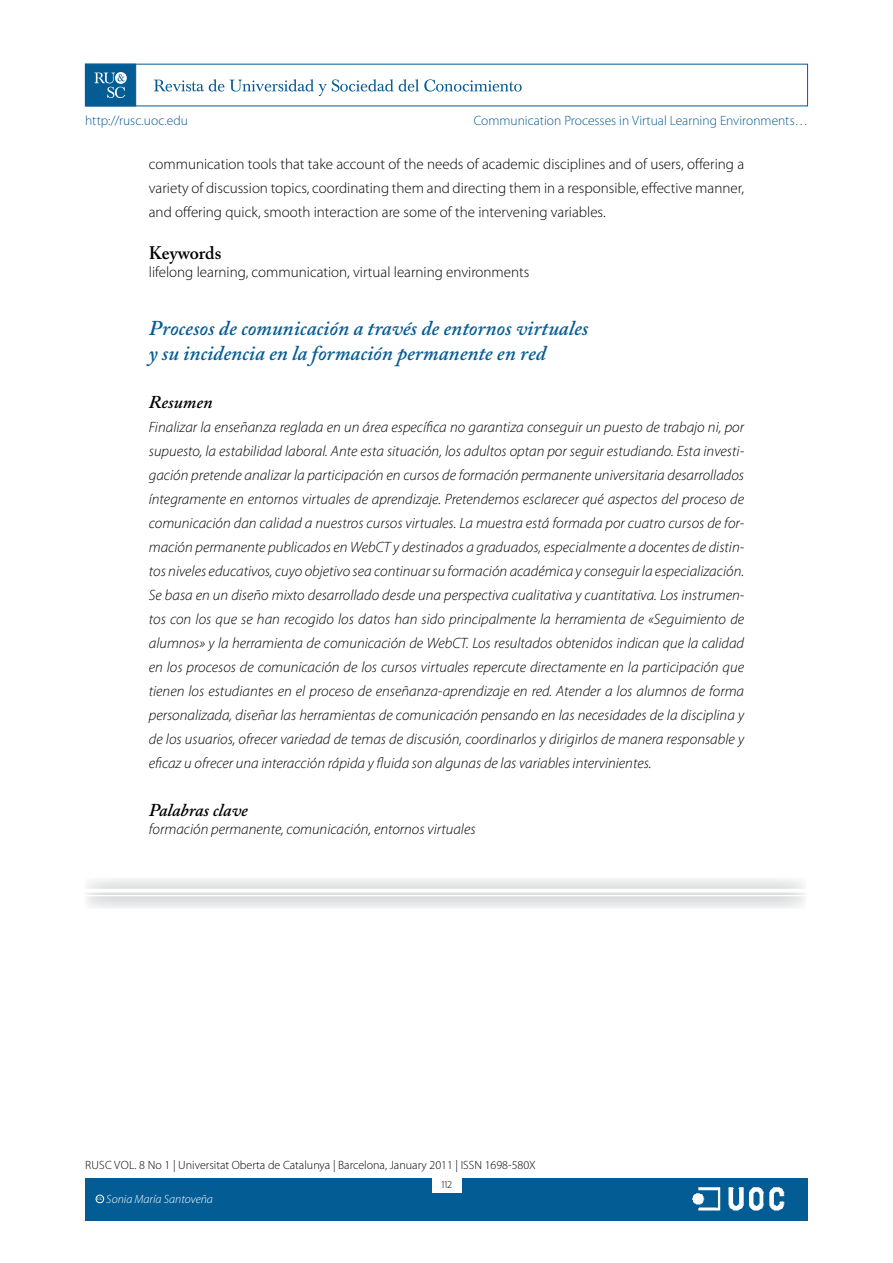
<style>
.page{position:relative;width:893px;height:1263px;background:#fff}
.page>*{position:absolute;margin:0;border:0;box-sizing:border-box;transform-origin:0 0}
.TITOLANGLÈS{font:italic 600 21px/25.5px "Adobe Caslon Pro";color:#045c95}
.titoletresum{font:italic 600 18px "Adobe Caslon Pro";color:#000}
.TEXTGENERAL{font:600 18px "Adobe Caslon Pro";color:#000}
.t1{font:italic 300 15px/24px "Myriad Pro";color:#000;text-align:justify}
.t2{font:300 15px/24px "Myriad Pro";color:#000;text-align:justify}
.t3{font:300 13.5px "Myriad Pro";color:#045c95}
.t4{font:300 12px "Myriad Pro";color:#000}
.t5{font:italic 300 12px "Myriad Pro";color:#fff}
.t6{font:300 10.5px "Myriad Pro";color:#000}
.tercersubtitol{font:600 3.9px "Adobe Caslon Pro";color:#fff}
</style>
<div class="page">
<div style="left:85px;top:1178px;width:723px;height:42px;background:#045c95"></div>
<div style="left:85px;top:64px;width:51px;height:42px;background:#045c95;border:1px solid #045c95"></div>
<svg style="left:115px;top:72px;width:12px;height:12px"></svg>
<svg style="left:94px;top:73px;width:31px;height:25px"></svg>
<svg style="left:154px;top:79px;width:368px;height:17px"></svg>
<div style="left:432px;top:1176px;width:29px;height:17px;background:#fff"></div>
<img style="left:692px;top:1187px;width:93px;height:24px">
<div style="left:96px;top:1195px;width:8px;height:8px;border:1px solid #fff;border-radius:50%"></div>
<div style="left:84px;top:877px;width:723px;height:32px;background:linear-gradient(to right,#e6e7e8,#e6e7e8)"></div>
<hr style="left:84px;top:895px;width:723px;height:1px;background:#fff">
<hr style="left:84px;top:889px;width:723px;height:3px;background:#fff">
<p class="t3" style="left:85px;top:112px;width:105px">http://rusc.uoc.edu</p>
<p class="t3" style="left:474px;top:112px;width:336px">Communication Processes in Virtual Learning Environments…</p>
<p class="t2" style="left:149px;top:151px;width:597px">communication tools that take account of the needs of academic disciplines and of users, offering a variety of discussion topics, coordinating them and directing them in a responsible, effective manner, and offering quick, smooth interaction are some of the intervening variables.</p>
<p class="TEXTGENERAL" style="left:149px;top:242px;width:74px">Keywords</p>
<p class="t2" style="left:149px;top:259px;width:382px">lifelong learning, communication, virtual learning environments</p>
<p class="TITOLANGLÈS" style="left:149px;top:315px;width:441px">Procesos de comunicación a través de entornos virtuales y su incidencia en la formación permanente en red</p>
<p class="titoletresum" style="left:149px;top:391px;width:65px">Resumen</p>
<p class="t1" style="left:149px;top:415px;width:597px">Finalizar la enseñanza reglada en un área específica no garantiza conseguir un puesto de trabajo ni, por supuesto, la estabilidad laboral. Ante esta situación, los adultos optan por seguir estudiando. Esta investi&shy;gación pretende analizar la participación en cursos de formación permanente universitaria desarrollados íntegramente en entornos virtuales de aprendizaje. Pretendemos esclarecer qué aspectos del proceso de comunicación dan calidad a nuestros cursos virtuales. La muestra está formada por cuatro cursos de for&shy;mación permanente publicados en WebCT y destinados a graduados, especialmente a docentes de distin&shy;tos niveles educativos, cuyo objetivo sea continuar su formación académica y conseguir la especialización.<br>Se basa en un diseño mixto desarrollado desde una perspectiva cualitativa y cuantitativa. Los instrumen&shy;tos con los que se han recogido los datos han sido principalmente la herramienta de «Seguimiento de alumnos» y la herramienta de comunicación de WebCT. Los resultados obtenidos indican que la calidad en los procesos de comunicación de los cursos virtuales repercute directamente en la participación que tienen los estudiantes en el proceso de enseñanza-aprendizaje en red. Atender a los alumnos de forma personalizada, diseñar las herramientas de comunicación pensando en las necesidades de la disciplina y de los usuarios, ofrecer variedad de temas de discusión, coordinarlos y dirigirlos de manera responsable y eficaz u ofrecer una interacción rápida y fluida son algunas de las variables intervinientes.</p>
<p class="titoletresum" style="left:149px;top:799px;width:101px">Palabras clave</p>
<p class="t1" style="left:149px;top:817px;width:328px">formación permanente, comunicación, entornos virtuales</p>
<p class="t4" style="left:85px;top:1158px;width:452px">RUSC VOL. 8 No 1 | Universitat Oberta de Catalunya | Barcelona, January 2011 | ISSN 1698-580X</p>
<p class="t5" style="left:106px;top:1192px;width:108px">Sonia María Santoveña</p>
<p class="tercersubtitol" style="left:97px;top:1197px;width:7px">CC</p>
<p class="t6" style="left:441px;top:1178px;width:12px">112</p>
</div>
